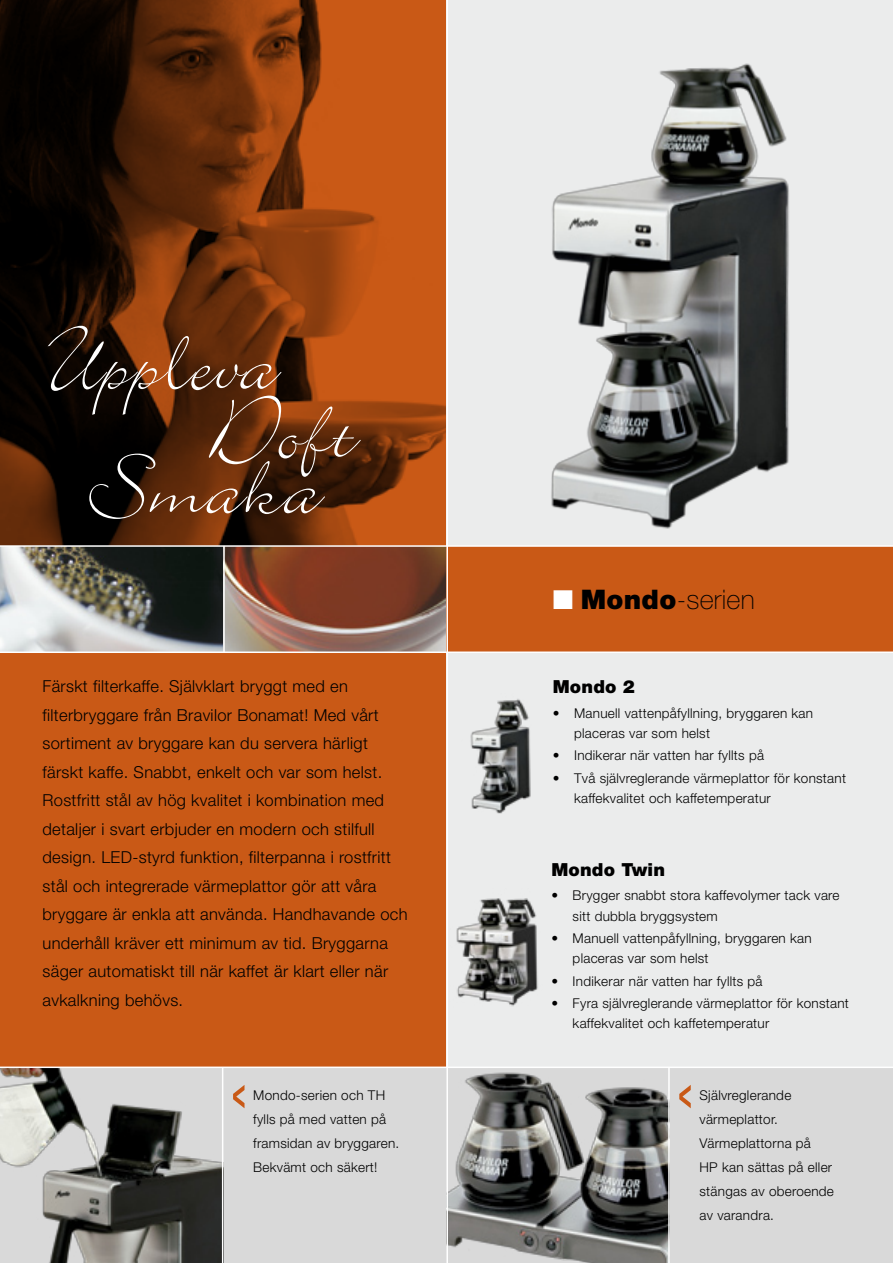
<style>
.page{position:relative;width:893px;height:1263px;background:#fff}
.page>*{position:absolute;margin:0;border:0;box-sizing:border-box;transform-origin:0 0}
.t1{font:97.5px "Bickley Script Plain";letter-spacing:.02em;color:#fff}
.t2{font:100 27px "Helvetica Neue LT Std";letter-spacing:.01em;color:#000}
.t3{font:900 18px "Helvetica Neue LT Std";letter-spacing:.01em;color:#000}
.t4{font:300 16.5px/28.5px "Helvetica Neue LT Std";letter-spacing:.02em;color:#000}
.t5{font:300 13.5px/24px "Helvetica Neue LT Std";letter-spacing:.02em;color:#000}
.s1{color:#fff}
.s2{font-weight:900}
</style>
<div class="page">
<div style="left:0;top:0;width:446px;height:1068px;background:#c95916"></div>
<img style="left:0;top:0;width:446px;height:651px">
<div style="left:0;top:1067px;width:893px;height:196px;background:#d9d9d9"></div>
<div style="left:446px;top:642px;width:447px;height:424px;background:#ebecec"></div>
<div style="left:446px;top:0;width:447px;height:546px;background:#ebecec"></div>
<div style="left:446px;top:546px;width:447px;height:106px;background:#c95916"></div>
<img style="left:0;top:1068px;width:222px;height:195px">
<img style="left:448px;top:1072px;width:220px;height:191px">
<img style="left:551px;top:63px;width:238px;height:466px">
<img style="left:456px;top:898px;width:82px;height:108px">
<img style="left:470px;top:699px;width:61px;height:115px">
<svg style="left:233px;top:1085px;width:11px;height:23px"></svg>
<svg style="left:679px;top:1085px;width:12px;height:23px"></svg>
<hr style="left:0;top:1066px;width:893px;height:2px;background:#fff">
<hr style="left:0;top:545px;width:893px;height:2px;background:#fff">
<hr style="left:0;top:651px;width:893px;height:2px;background:#fff">
<hr style="left:446px;top:0;width:2px;height:1263px;background:#fff">
<hr style="left:223px;top:546px;width:2px;height:107px;background:#fff">
<hr style="left:668px;top:1067px;width:2px;height:196px;background:#fff">
<hr style="left:222px;top:1067px;width:1px;height:196px;background:#fff">
<h1 class="t1" style="left:43px;top:298px;width:234px">Uppleva</h1>
<h1 class="t1" style="left:211px;top:366px;width:145px">Doft</h1>
<h1 class="t1" style="left:85px;top:422px;width:235px">Smaka</h1>
<p class="t4" style="left:43px;top:672px;width:367px">Färskt filterkaffe. Självklart bryggt med en filterbryggare från Bravilor Bonamat! Med vårt sortiment av bryggare kan du servera härligt färskt kaffe. Snabbt, enkelt och var som helst.<br>Rostfritt stål av hög kvalitet i kombination med detaljer i svart erbjuder en modern och stilfull design. LED-styrd funktion, filterpanna i rostfritt stål och integrerade värmeplattor gör att våra bryggare är enkla att använda. Handhavande och underhåll kräver ett minimum av tid. Bryggarna säger automatiskt till när kaffet är klart eller när avkalkning behövs.</p>
<h2 class="t2" style="left:553px;top:584px;width:204px"><span class="s1">■</span> <span class="s2">Mondo</span>-serien</h2>
<h3 class="t3" style="left:553px;top:676px;width:84px">Mondo 2</h3>
<p class="t5" style="left:574px;top:703px;width:241px;line-height:20.2px;text-indent:-21px">• Manuell vattenpåfyllning, bryggaren kan placeras var som helst</p>
<p class="t5" style="left:553px;top:743px;width:213px">• Indikerar när vatten har fyllts på</p>
<p class="t5" style="left:574px;top:768px;width:273px;line-height:20.2px;text-indent:-21px">• Två självreglerande värmeplattor för konstant kaffekvalitet och kaffetemperatur</p>
<h3 class="t3" style="left:551px;top:859px;width:115px">Mondo Twin</h3>
<p class="t5" style="left:573px;top:885px;width:268px;line-height:20.2px;text-indent:-21px">• Brygger snabbt stora kaffevolymer tack vare sitt dubbla bryggsystem</p>
<p class="t5" style="left:573px;top:928px;width:241px;line-height:20.2px;text-indent:-21px">• Manuell vattenpåfyllning, bryggaren kan placeras var som helst</p>
<p class="t5" style="left:551px;top:968px;width:213px">• Indikerar när vatten har fyllts på</p>
<p class="t5" style="left:573px;top:993px;width:278px;line-height:20.2px;text-indent:-21px">• Fyra självreglerande värmeplattor för konstant kaffekvalitet och kaffetemperatur</p>
<p class="t5" style="left:253px;top:1083px;width:147px">Mondo-serien och TH fylls på med vatten på framsidan av bryggaren.<br>Bekvämt och säkert!</p>
<p class="t5" style="left:699px;top:1083px;width:136px">Självreglerande värmeplattor.<br>Värmeplattorna på<br>HP kan sättas på eller stängas av oberoende av varandra.</p>
</div>
